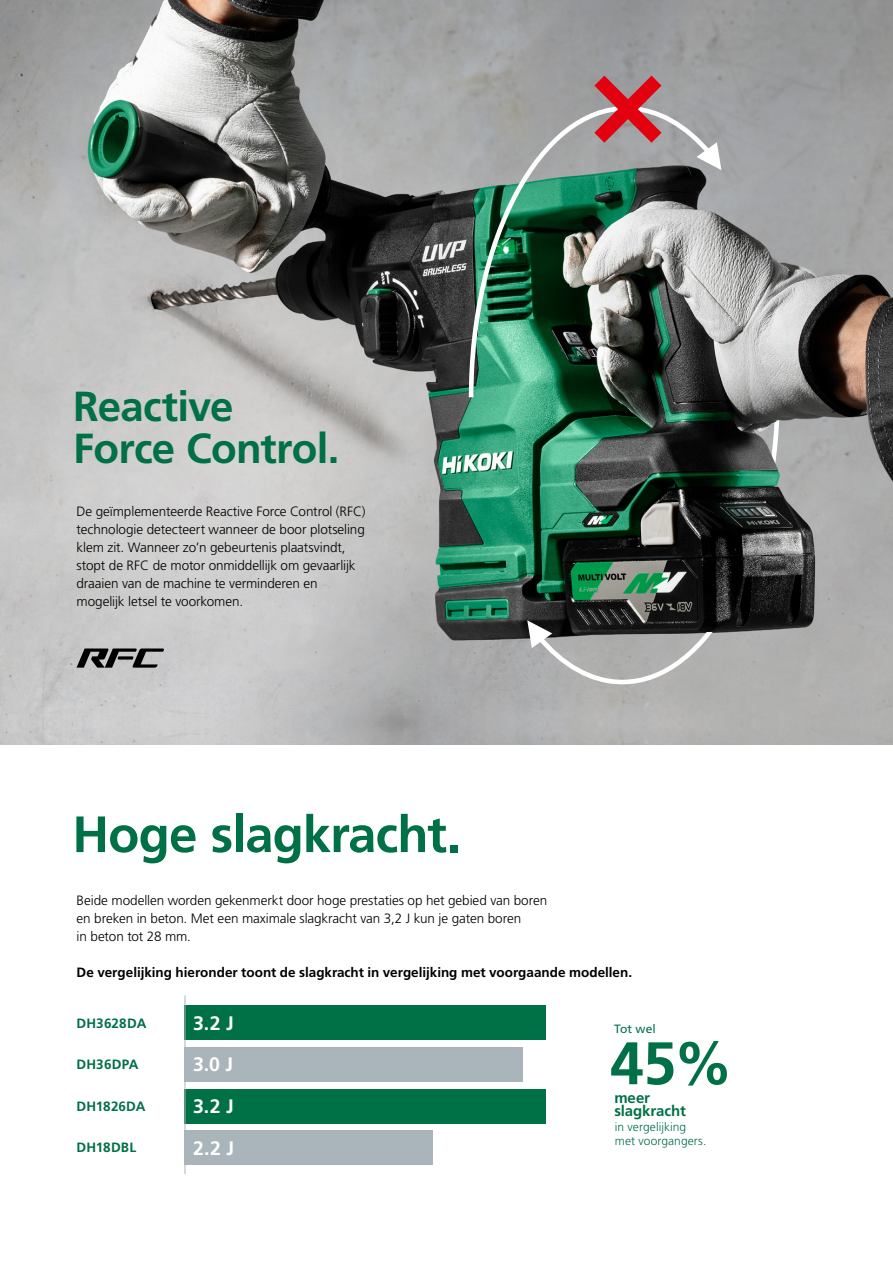
<style>
.page{position:relative;width:893px;height:1263px;background:#fff}
.page>*{position:absolute;margin:0;border:0;box-sizing:border-box;transform-origin:0 0}
.t1{font:700 60px "Frutiger LT Std";color:#007046}
.t2{font:700 51px "Frutiger LT Std";letter-spacing:-.02em;color:#007046}
.t3{font:700 42px/42px "Frutiger LT Std";letter-spacing:-.015em;color:#007046}
.t4{font:700 19.5px "Frutiger LT Std";color:#fff}
.t5{font:700 15px/13.5px "Frutiger LT Std";letter-spacing:-.005em;color:#007046}
.t6{font:300 13.5px/18px "Frutiger LT Std";letter-spacing:-.005em;color:#000}
.t7{font:700 13.5px "Frutiger LT Std";color:#000}
.t8{font:700 13.5px "Frutiger LT Std";letter-spacing:.01em;color:#007046}
.t9{font:300 12px/13.5px "Frutiger LT Std";letter-spacing:.005em;color:#007046}
.t10{font:12px "Frutiger LT Std";letter-spacing:.01em;color:#007046}
</style>
<div class="page">
<hr style="left:892px;top:744px;width:1px;height:519px;background:#d5dce0">
<img style="left:0;top:0;width:893px;height:744px">
<svg style="left:531px;top:388px;width:251px;height:299px;background:#485c53"></svg>
<img style="left:88px;top:0;width:239px;height:310px">
<svg style="left:717px;top:142px;width:4px;height:28px"></svg>
<svg style="left:466px;top:104px;width:251px;height:298px;background:#5f7c6f"></svg>
<svg style="left:579px;top:61px;width:97px;height:97px;background:#b18084"></svg>
<svg style="left:527px;top:620px;width:25px;height:28px"></svg>
<svg style="left:77px;top:648px;width:87px;height:20px;background:#696969"></svg>
<div style="left:185px;top:1047px;width:338px;height:34px;background:#aab5bb"></div>
<div style="left:185px;top:1131px;width:248px;height:34px;background:#aab5bb"></div>
<div style="left:185px;top:1089px;width:361px;height:34px;background:#007046"></div>
<div style="left:185px;top:1006px;width:361px;height:34px;background:#007046"></div>
<hr style="left:185px;top:995px;width:1px;height:179px;background:#aab5bb">
<h3 class="t3" style="left:73px;top:386px;width:268px">Reactive<br>Force Control.</h3>
<p class="t6" style="left:77px;top:502px;width:291px">De geïmplementeerde Reactive Force Control (RFC) technologie detecteert wanneer de boor plotseling klem zit. Wanneer zo’n gebeurtenis plaatsvindt, stopt de RFC de motor onmiddellijk om gevaarlijk draaien van de machine te verminderen en mogelijk letsel te voorkomen.</p>
<h2 class="t2" style="left:72px;top:804px;width:391px">Hoge slagkracht.</h2>
<p class="t6" style="left:77px;top:891px;width:472px">Beide modellen worden gekenmerkt door hoge prestaties op het gebied van boren en breken in beton. Met een maximale slagkracht van 3,2 J kun je gaten boren<br>in beton tot 28 mm.</p>
<p class="t7" style="left:77px;top:964px;width:557px">De vergelijking hieronder toont de slagkracht in vergelijking met voorgaande modellen.</p>
<p class="t8" style="left:77px;top:1015px;width:71px">DH3628DA</p>
<h3 class="t4" style="left:193px;top:1011px;width:42px">3.2 J</h3>
<p class="t8" style="left:77px;top:1056px;width:63px">DH36DPA</p>
<h3 class="t4" style="left:193px;top:1053px;width:42px">3.0 J</h3>
<p class="t8" style="left:77px;top:1098px;width:71px">DH1826DA</p>
<h3 class="t4" style="left:193px;top:1095px;width:42px">3.2 J</h3>
<p class="t8" style="left:77px;top:1140px;width:61px">DH18DBL</p>
<h3 class="t4" style="left:193px;top:1136px;width:42px">2.2 J</h3>
<p class="t10" style="left:614px;top:1021px;width:43px">Tot wel</p>
<h1 class="t1" style="left:610px;top:1028px;width:124px">45%</h1>
<p class="t5" style="left:614px;top:1091px;width:73px">meer slagkracht</p>
<p class="t9" style="left:615px;top:1121px;width:93px">in vergelijking met voorgangers.</p>
</div>
